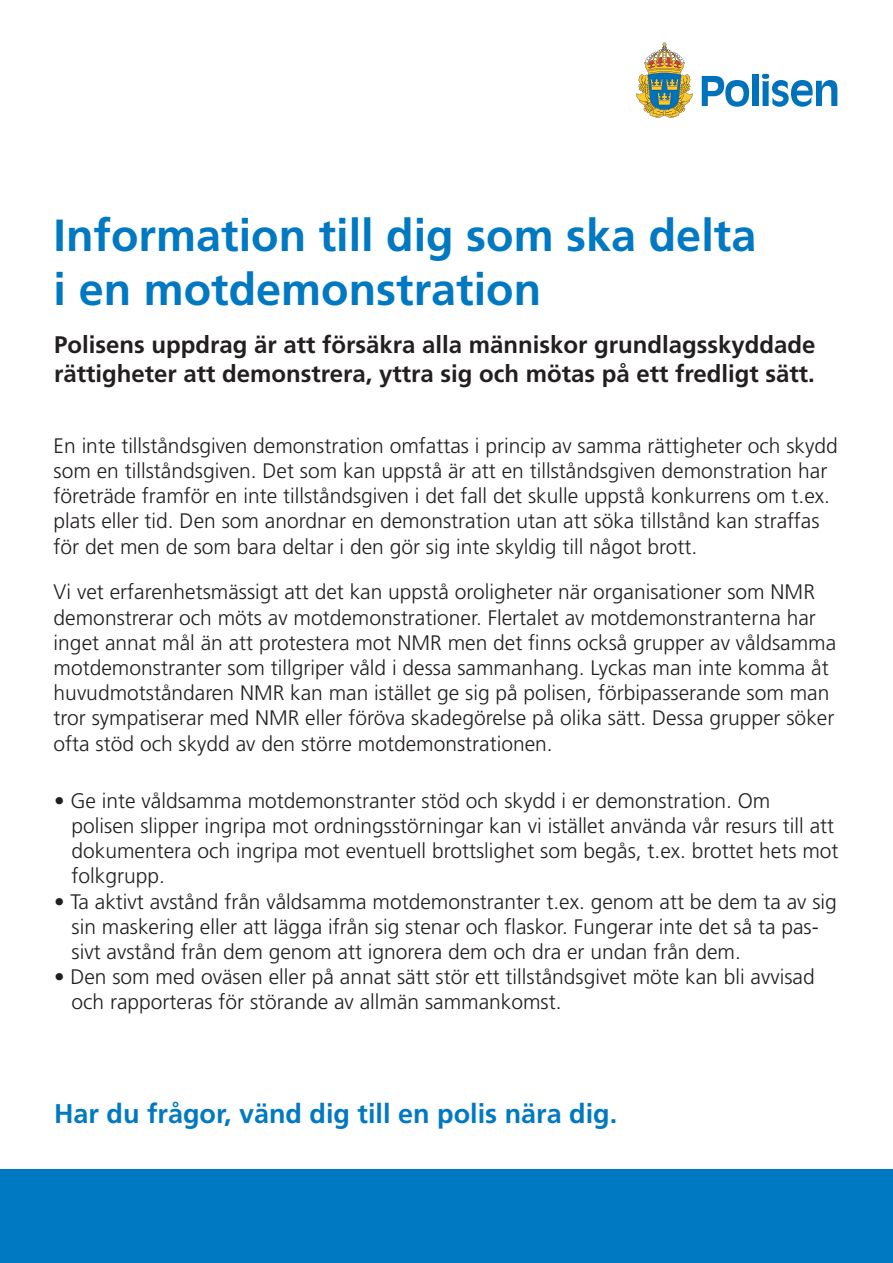
<style>
.page{position:relative;width:893px;height:1263px;background:#fff}
.page>*{position:absolute;margin:0;border:0;box-sizing:border-box;transform-origin:0 0}
.t1{font:700 45px/54px "Frutiger LT Std";color:#0079c2}
.t2{font:700 27px "Frutiger LT Std";color:#0079c2}
.t3{font:700 24px/28.8px "Frutiger LT Std";color:#231f20}
.t4{font:300 21px/25.2px "Frutiger LT Std";color:#231f20}
</style>
<div class="page">
<svg style="left:702px;top:76px;width:47px;height:31px"></svg>
<div style="left:752px;top:75px;width:6px;height:31px;background:#0072bc"></div>
<svg style="left:762px;top:74px;width:75px;height:33px"></svg>
<svg style="left:636px;top:43px;width:57px;height:75px"></svg>
<div style="left:0;top:1169px;width:893px;height:94px;background:#0079c2"></div>
<p class="t1" style="left:54px;top:208px;width:704px">Information till dig som ska delta i en motdemonstration</p>
<p class="t3" style="left:54px;top:330px;width:763px">Polisens uppdrag är att försäkra alla människor grundlagsskyddade rättigheter att demonstrera, yttra sig och mötas på ett fredligt sätt.</p>
<p class="t4" style="left:54px;top:433px;width:786px">En inte tillståndsgiven demonstration omfattas i princip av samma rättigheter och skydd som en tillståndsgiven. Det som kan uppstå är att en tillståndsgiven demonstration har företräde framför en inte tillståndsgiven i det fall det skulle uppstå konkurrens om t.ex. plats eller tid. Den som anordnar en demonstration utan att söka tillstånd kan straffas för det men de som bara deltar i den gör sig inte skyldig till något brott.</p>
<p class="t4" style="left:54px;top:580px;width:784px">Vi vet erfarenhetsmässigt att det kan uppstå oroligheter när organisationer som NMR demonstrerar och möts av motdemonstrationer. Flertalet av motdemonstranterna har inget annat mål än att protestera mot NMR men det finns också grupper av våldsamma motdemonstranter som tillgriper våld i dessa sammanhang. Lyckas man inte komma åt huvudmotståndaren NMR kan man istället ge sig på polisen, förbipasserande som man tror sympatiserar med NMR eller föröva skadegörelse på olika sätt. Dessa grupper söker ofta stöd och skydd av den större motdemonstrationen.</p>
<p class="t4" style="left:72px;top:788px;width:768px;text-indent:-18px">• Ge inte våldsamma motdemonstranter stöd och skydd i er demonstration. Om polisen slipper ingripa mot ordningsstörningar kan vi istället använda vår resurs till att dokumentera och ingripa mot eventuell brottslighet som begås, t.ex. brottet hets mot folkgrupp.</p>
<p class="t4" style="left:72px;top:889px;width:767px;text-indent:-18px">• Ta aktivt avstånd från våldsamma motdemonstranter t.ex. genom att be dem ta av sig sin maskering eller att lägga ifrån sig stenar och flaskor. Fungerar inte det så ta pas&shy;sivt avstånd från dem genom att ignorera dem och dra er undan från dem.</p>
<p class="t4" style="left:72px;top:965px;width:745px;text-indent:-18px">• Den som med oväsen eller på annat sätt stör ett tillståndsgivet möte kan bli avvisad och rapporteras för störande av allmän sammankomst.</p>
<p class="t2" style="left:54px;top:1097px;width:565px">Har du frågor, vänd dig till en polis nära dig.</p>
</div>
